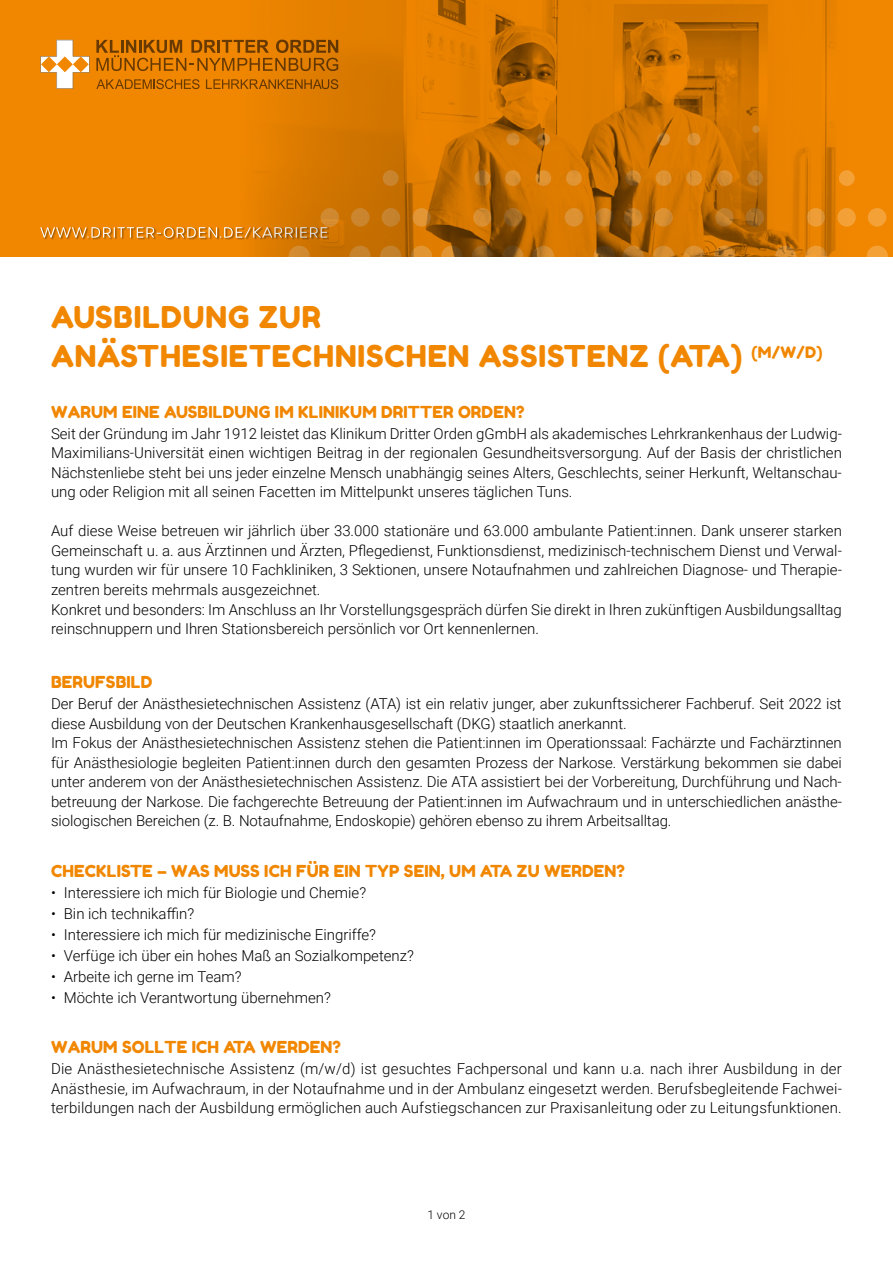
<style>
.page{position:relative;width:893px;height:1263px;background:#fff}
.page>*{position:absolute;margin:0;border:0;box-sizing:border-box;transform-origin:0 0}
.t1{font:30px/39px "Fredoka One";letter-spacing:.03em;color:#f18700}
.t2{font:16.5px "Fredoka One";letter-spacing:.01em;color:#f18700}
.t3{font:300 15px/19.5px "Roboto";color:#000;text-align:justify}
.t4{font:300 12px "Roboto";color:#000}
</style>
<div class="page">
<div style="left:0;top:0;width:893px;height:256px;background:#f18700"></div>
<div style="left:41px;top:227px;width:288px;height:13px;background:#000;opacity:.39"></div>
<svg style="left:40px;top:227px;width:166px;height:11px"></svg>
<svg style="left:40px;top:40px;width:49px;height:49px"></svg>
<svg style="left:96px;top:79px;width:104px;height:10px"></svg>
<svg style="left:96px;top:40px;width:110px;height:31px"></svg>
<img style="left:206px;top:0;width:682px;height:256px">
<h1 class="t1" style="left:51px;top:297px;width:773px">AUSBILDUNG ZUR<br>ANÄSTHESIETECHNISCHEN ASSISTENZ (ATA) <sup>(M/W/D)</sup></h1>
<p class="t2" style="left:51px;top:402px;width:475px">WARUM EINE AUSBILDUNG IM KLINIKUM DRITTER ORDEN?</p>
<p class="t3" style="left:51px;top:423px;width:792px">Seit der Gründung im Jahr 1912 leistet das Klinikum Dritter Orden gGmbH als akademisches Lehrkrankenhaus der Ludwig-Maximilians-Universität einen wichtigen Beitrag in der regionalen Gesundheitsversorgung. Auf der Basis der christlichen Nächstenliebe steht bei uns jeder einzelne Mensch unabhängig seines Alters, Geschlechts, seiner Herkunft, Weltanschau&shy;ung oder Religion mit all seinen Facetten im Mittelpunkt unseres täglichen Tuns.</p>
<p class="t3" style="left:51px;top:521px;width:792px;text-align:left">Auf diese Weise betreuen wir jährlich über 33.000 stationäre und 63.000 ambulante Patient:innen. Dank unserer starken Gemeinschaft u. a. aus Ärztinnen und Ärzten, Pflegedienst, Funktionsdienst, medizinisch-technischem Dienst und Verwal&shy;tung wurden wir für unsere 10 Fachkliniken, 3 Sektionen, unsere Notaufnahmen und zahlreichen Diagnose- und Therapie&shy;zentren bereits mehrmals ausgezeichnet.<br>Konkret und besonders: Im Anschluss an Ihr Vorstellungsgespräch dürfen Sie direkt in Ihren zukünftigen Ausbildungsalltag reinschnuppern und Ihren Stationsbereich persönlich vor Ort kennenlernen.</p>
<p class="t2" style="left:51px;top:672px;width:103px">BERUFSBILD</p>
<p class="t3" style="left:51px;top:694px;width:792px;text-align:left">Der Beruf der Anästhesietechnischen Assistenz (ATA) ist ein relativ junger, aber zukunftssicherer Fachberuf. Seit 2022 ist diese Ausbildung von der Deutschen Krankenhausgesellschaft (DKG) staatlich anerkannt.<br>Im Fokus der Anästhesietechnischen Assistenz stehen die Patient:innen im Operationssaal: Fachärzte und Fachärztinnen für Anästhesiologie begleiten Patient:innen durch den gesamten Prozess der Narkose. Verstärkung bekommen sie dabei unter anderem von der Anästhesietechnischen Assistenz. Die ATA assistiert bei der Vorbereitung, Durchführung und Nach&shy;betreuung der Narkose. Die fachgerechte Betreuung der Patient:innen im Aufwachraum und in unterschiedlichen anästhe&shy;siologischen Bereichen (z. B. Notaufnahme, Endoskopie) gehören ebenso zu ihrem Arbeitsalltag.</p>
<p class="t2" style="left:51px;top:861px;width:575px">CHECKLISTE – WAS MUSS ICH FÜR EIN TYP SEIN, UM ATA ZU WERDEN?</p>
<p class="t3" style="left:51px;top:883px;width:317px">• Interessiere ich mich für Biologie und Chemie?</p>
<p class="t3" style="left:51px;top:904px;width:145px">• Bin ich technikaffin?</p>
<p class="t3" style="left:51px;top:925px;width:327px">• Interessiere ich mich für medizinische Eingriffe?</p>
<p class="t3" style="left:51px;top:946px;width:364px">• Verfüge ich über ein hohes Maß an Sozialkompetenz?</p>
<p class="t3" style="left:51px;top:967px;width:192px">• Arbeite ich gerne im Team?</p>
<p class="t3" style="left:51px;top:988px;width:281px">• Möchte ich Verantwortung übernehmen?</p>
<p class="t2" style="left:51px;top:1037px;width:291px">WARUM SOLLTE ICH ATA WERDEN?</p>
<p class="t3" style="left:51px;top:1058px;width:792px">Die Anästhesietechnische Assistenz (m/w/d) ist gesuchtes Fachpersonal und kann u.a. nach ihrer Ausbildung in der Anästhesie, im Aufwachraum, in der Notaufnahme und in der Ambulanz eingesetzt werden. Berufsbegleitende Fachwei&shy;terbildungen nach der Ausbildung ermöglichen auch Aufstiegschancen zur Praxisanleitung oder zu Leitungsfunktionen.</p>
<p class="t4" style="left:427px;top:1206px;width:40px">1 von 2</p>
</div>
